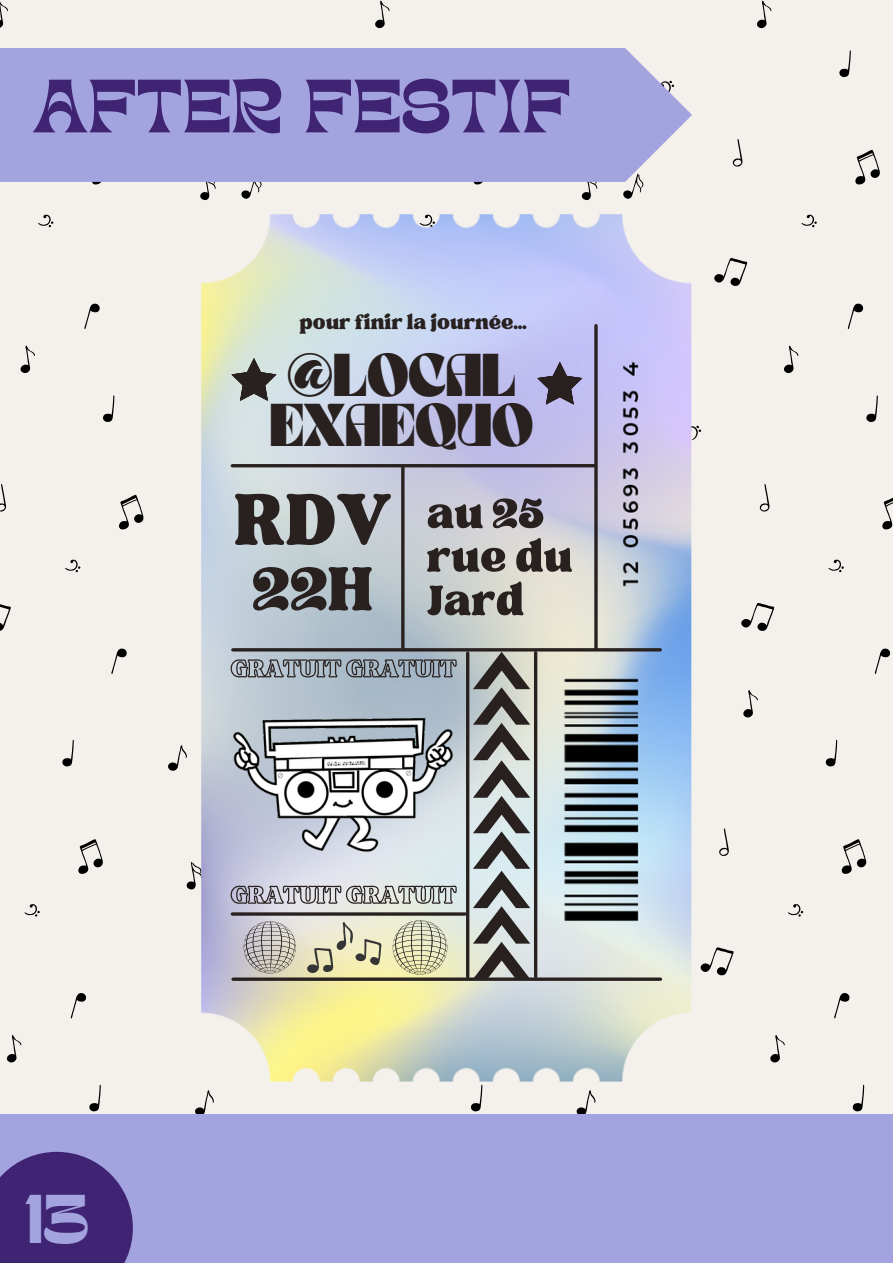
<style>
.page{position:relative;width:893px;height:1264px;background:#fff}
.page>*{position:absolute;margin:0;border:0;box-sizing:border-box;transform-origin:0 0}
.t1{font:99.9px "TAN Tangkiwood Display";color:#282120}
.t2{font:84.9px "TAN Tangkiwood Display";color:#282120}
.t3{font:58.05px/43.5px "TAN Tangkiwood Display";color:#282120}
.t4{font:52.65px "TANKINDRED Display";color:#3f2474}
.t5{font:48.15px "TANKINDRED Display";color:#a3a3df}
.t6{font:700 42.15px/50.4px "TANBUSTER";color:#282120;text-align:center}
.t7{font:27.15px "TAN Tangkiwood Display";color:#282120}
</style>
<div class="page">
<div style="left:0;top:0;width:892px;height:1262px;background:#f4f1ec"></div>
<svg style="left:0;top:1px;width:216px;height:328px"></svg>
<svg style="left:241px;top:0;width:356px;height:215px"></svg>
<svg style="left:622px;top:0;width:258px;height:329px"></svg>
<svg style="left:0;top:345px;width:202px;height:329px"></svg>
<svg style="left:691px;top:345px;width:201px;height:329px"></svg>
<svg style="left:24px;top:689px;width:178px;height:329px"></svg>
<svg style="left:691px;top:689px;width:176px;height:329px"></svg>
<div style="left:0;top:48px;width:692px;height:134px;background:#a3a3df"></div>
<svg style="left:770px;top:1035px;width:95px;height:77px"></svg>
<svg style="left:270px;top:1081px;width:340px;height:33px"></svg>
<svg style="left:6px;top:1035px;width:208px;height:79px"></svg>
<div style="left:0;top:1114px;width:892px;height:148px;background:#a3a3df"></div>
<div style="left:0;top:1151px;width:133px;height:111px;background:#3f2474"></div>
<img style="left:202px;top:215px;width:489px;height:866px">
<img style="left:216px;top:648px;width:256px;height:209px">
<hr style="left:232px;top:464px;width:363px;height:3px;background:#282120">
<svg style="left:537px;top:362px;width:45px;height:42px;background:#7a7691"></svg>
<hr style="left:233px;top:648px;width:427px;height:3px;background:#282120">
<hr style="left:401px;top:467px;width:3px;height:180px;background:#282120">
<hr style="left:594px;top:325px;width:3px;height:324px;background:#282120">
<hr style="left:534px;top:652px;width:3px;height:324px;background:#282120">
<hr style="left:466px;top:653px;width:3px;height:324px;background:#282120">
<svg style="left:473px;top:651px;width:57px;height:326px;background:#949795"></svg>
<hr style="left:232px;top:912px;width:233px;height:3px;background:#282120">
<hr style="left:233px;top:977px;width:427px;height:3px;background:#282120">
<svg style="left:393px;top:920px;width:54px;height:54px;background:#c9c8a6"></svg>
<svg style="left:244px;top:921px;width:52px;height:52px;background:#b7b2ae"></svg>
<svg style="left:307px;top:921px;width:74px;height:52px;background:#d3cfb1"></svg>
<svg style="left:231px;top:358px;width:45px;height:43px;background:#878c89"></svg>
<svg style="left:230px;top:658px;width:227px;height:20px;background:#848d96"></svg>
<svg style="left:230px;top:884px;width:227px;height:20px"></svg>
<h3 class="t4" style="left:32px;top:76px;width:539px">AFTER FESTIF</h3>
<p class="t7" style="left:299px;top:312px;width:229px">pour finir la journée…</p>
<h3 class="t6" style="left:270px;top:358px;width:265px">@LOCAL<br>EXAEQUO</h3>
<h1 class="t1" style="left:234px;top:482px;width:159px">RDV</h1>
<h2 class="t2" style="left:252px;top:557px;width:122px">22H</h2>
<h3 class="t3" style="left:426px;top:493px;width:147px">au 25 rue du<br>Jard</h3>
<h3 class="t5" style="left:24px;top:1191px;width:66px">13</h3>
</div>
